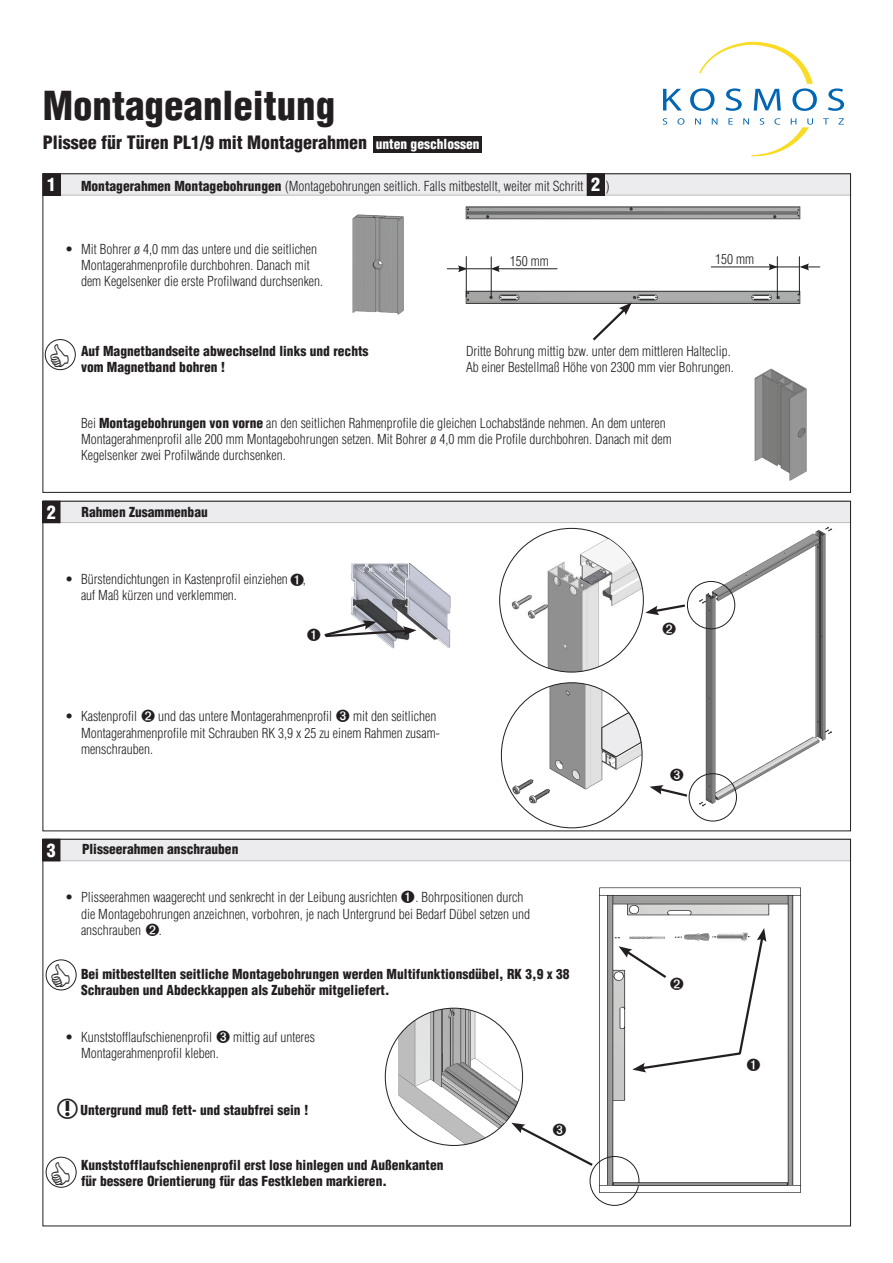
<style>
.page{position:relative;width:893px;height:1263px;background:#fff}
.page>*{position:absolute;margin:0;border:0;box-sizing:border-box;transform-origin:0 0}
.t1{font:900 condensed 39px "Helvetica";color:#231f20}
.t2{font:900 condensed 18px "Helvetica";color:#231f20}
.t3{font:900 condensed 18px "Helvetica";color:#fff}
.t4{font:300 condensed 13.5px/16.2px "Helvetica";color:#231f20}
.t5{font:900 condensed 13.5px/16.2px "Helvetica";color:#231f20}
.t6{font:900 condensed 13.5px "Helvetica";color:#fff}
.s1{font-weight:900}
</style>
<div class="page">
<div style="left:374px;top:136px;width:108px;height:17px;background:#231f20"></div>
<div style="left:43px;top:174px;width:807px;height:21px;background:#ececee"></div>
<div style="left:43px;top:174px;width:808px;height:21px;border:1px solid #bcbdc0"></div>
<div style="left:43px;top:174px;width:17px;height:21px;background:#231f20"></div>
<img style="left:352px;top:215px;width:51px;height:99px">
<div style="left:45px;top:339px;width:31px;height:31px;border:1px solid #231f20;border-radius:50%"></div>
<img style="left:755px;top:369px;width:51px;height:112px">
<img style="left:397px;top:1008px;width:126px;height:137px">
<div style="left:46px;top:1157px;width:31px;height:30px;border:1px solid #231f20;border-radius:50%"></div>
<img style="left:597px;top:887px;width:204px;height:308px">
<div style="left:46px;top:959px;width:31px;height:31px;border:1px solid #231f20;border-radius:50%"></div>
<div style="left:590px;top:1156px;width:49px;height:49px;border:1px solid #231f20;border-radius:50%"></div>
<div style="left:43px;top:501px;width:807px;height:22px;background:#ececee"></div>
<div style="left:43px;top:501px;width:808px;height:22px;border:1px solid #bcbdc0"></div>
<div style="left:43px;top:501px;width:17px;height:22px;background:#231f20"></div>
<div style="left:43px;top:839px;width:807px;height:22px;background:#ececee"></div>
<div style="left:43px;top:839px;width:808px;height:22px;border:1px solid #bcbdc0"></div>
<div style="left:43px;top:839px;width:17px;height:22px;background:#231f20"></div>
<div style="left:587px;top:174px;width:17px;height:21px;background:#231f20"></div>
<img style="left:351px;top:563px;width:99px;height:86px">
<img style="left:699px;top:527px;width:133px;height:279px">
<img style="left:511px;top:528px;width:132px;height:144px">
<div style="left:687px;top:581px;width:48px;height:48px;border:1px solid #231f20;border-radius:50%"></div>
<svg style="left:645px;top:604px;width:42px;height:11px"></svg>
<svg style="left:581px;top:539px;width:51px;height:34px"></svg>
<img style="left:512px;top:683px;width:130px;height:120px">
<svg style="left:602px;top:712px;width:39px;height:45px"></svg>
<div style="left:689px;top:773px;width:48px;height:48px;border:1px solid #231f20;border-radius:50%"></div>
<img style="left:465px;top:206px;width:336px;height:98px">
<hr style="left:491px;top:256px;width:1px;height:41px;background:#231f20">
<hr style="left:466px;top:256px;width:1px;height:41px;background:#231f20">
<hr style="left:497px;top:268px;width:60px;height:1px;background:#231f20">
<svg style="left:447px;top:265px;width:53px;height:7px"></svg>
<hr style="left:799px;top:256px;width:1px;height:39px;background:#231f20">
<hr style="left:777px;top:256px;width:1px;height:42px;background:#231f20">
<hr style="left:711px;top:267px;width:60px;height:1px;background:#231f20">
<svg style="left:769px;top:263px;width:51px;height:7px"></svg>
<svg style="left:590px;top:302px;width:42px;height:39px"></svg>
<svg style="left:467px;top:292px;width:2px;height:8px"></svg>
<svg style="left:663px;top:89px;width:19px;height:22px"></svg>
<svg style="left:828px;top:88px;width:16px;height:23px"></svg>
<svg style="left:663px;top:118px;width:4px;height:7px"></svg>
<svg style="left:677px;top:118px;width:7px;height:7px"></svg>
<svg style="left:695px;top:118px;width:6px;height:7px"></svg>
<svg style="left:712px;top:118px;width:5px;height:7px"></svg>
<svg style="left:728px;top:118px;width:5px;height:7px"></svg>
<svg style="left:823px;top:118px;width:6px;height:7px"></svg>
<svg style="left:838px;top:118px;width:6px;height:7px"></svg>
<svg style="left:690px;top:42px;width:127px;height:69px"></svg>
<svg style="left:743px;top:118px;width:70px;height:38px"></svg>
<svg style="left:51px;top:1161px;width:19px;height:23px"></svg>
<svg style="left:442px;top:1075px;width:153px;height:93px"></svg>
<svg style="left:614px;top:928px;width:152px;height:144px"></svg>
<svg style="left:324px;top:620px;width:92px;height:21px"></svg>
<svg style="left:650px;top:785px;width:40px;height:13px"></svg>
<p class="t1" style="left:43px;top:82px;width:294px">Montageanleitung</p>
<p class="t2" style="left:43px;top:131px;width:326px">Plissee für Türen PL1/9 mit Montagerahmen</p>
<p class="t6" style="left:376px;top:136px;width:105px">unten geschlossen</p>
<p class="t3" style="left:47px;top:174px;width:10px">1</p>
<p class="t4" style="left:81px;top:178px;width:504px"><span class="s1">Montagerahmen Montagebohrungen</span> (Montagebohrungen seitlich. Falls mitbestellt, weiter mit Schritt</p>
<p class="t4" style="left:606px;top:178px;width:5px">)</p>
<p class="t3" style="left:591px;top:174px;width:10px">2</p>
<p class="t4" style="left:65px;top:241px;width:10px">•</p>
<p class="t4" style="left:81px;top:241px;width:244px">Mit Bohrer ø 4,0 mm das untere und die seitlichen<br>Montagerahmenprofile durchbohren. Danach mit dem Kegelsenker die erste Profilwand durchsenken.</p>
<p class="t4" style="left:510px;top:253px;width:40px">150 mm</p>
<p class="t4" style="left:715px;top:251px;width:40px">150 mm</p>
<p class="t5" style="left:81px;top:343px;width:289px">Auf Magnetbandseite abwechselnd links und rechts vom Magnetband bohren !</p>
<p class="t4" style="left:466px;top:343px;width:269px">Dritte Bohrung mittig bzw. unter dem mittleren Halteclip.<br>Ab einer Bestellmaß Höhe von 2300 mm vier Bohrungen.</p>
<p class="t4" style="left:81px;top:415px;width:592px">Bei <span class="s1">Montagebohrungen von vorne</span> an den seitlichen Rahmenprofile die gleichen Lochabstände nehmen. An dem unteren<br>Montagerahmenprofil alle 200 mm Montagebohrungen setzen. Mit Bohrer ø 4,0 mm die Profile durchbohren. Danach mit dem<br>Kegelsenker zwei Profilwände durchsenken.</p>
<p class="t3" style="left:47px;top:501px;width:10px">2</p>
<p class="t5" style="left:82px;top:504px;width:128px">Rahmen Zusammenbau</p>
<p class="t4" style="left:65px;top:571px;width:10px">•</p>
<p class="t4" style="left:81px;top:571px;width:226px">Bürstendichtungen in Kastenprofil einziehen , auf Maß kürzen und verklemmen.</p>
<p class="t4" style="left:65px;top:708px;width:10px">•</p>
<p class="t4" style="left:81px;top:708px;width:58px">Kastenprofil</p>
<p class="t4" style="left:158px;top:708px;width:175px">und das untere Montagerahmenprofil</p>
<p class="t4" style="left:81px;top:708px;width:361px;text-indent:272px">mit den seitlichen<br>Montagerahmenprofile mit Schrauben RK 3,9 x 25 zu einem Rahmen zusam&shy;menschrauben.</p>
<p class="t3" style="left:47px;top:840px;width:10px">3</p>
<p class="t5" style="left:82px;top:841px;width:158px">Plisseerahmen anschrauben</p>
<p class="t4" style="left:65px;top:889px;width:10px">•</p>
<p class="t4" style="left:81px;top:889px;width:451px;text-indent:334px">. Bohrpositionen durch die Montagebohrungen anzeichnen, vorbohren, je nach Untergrund bei Bedarf Dübel setzen und anschrauben</p>
<p class="t4" style="left:159px;top:922px;width:4px">.</p>
<p class="t5" style="left:81px;top:966px;width:490px">Bei mitbestellten seitliche Montagebohrungen werden Multifunktionsdübel, RK 3,9 x 38<br>Schrauben und Abdeckkappen als Zubehör mitgeliefert.</p>
<p class="t4" style="left:81px;top:889px;width:318px">Plisseerahmen waagerecht und senkrecht in der Leibung ausrichten</p>
<p class="t4" style="left:65px;top:1029px;width:10px">•</p>
<p class="t4" style="left:81px;top:1029px;width:133px">Kunststofflaufschienenprofil</p>
<p class="t4" style="left:233px;top:1029px;width:83px">mittig auf unteres</p>
<p class="t4" style="left:81px;top:1045px;width:139px">Montagerahmenprofil kleben.</p>
<p class="t5" style="left:81px;top:1101px;width:229px">Untergrund muß fett- und staubfrei sein !</p>
<p class="t5" style="left:81px;top:1157px;width:364px">Kunststofflaufschienenprofil erst lose hinlegen und Außenkanten für bessere Orientierung für das Festkleben markieren.</p>
</div>
